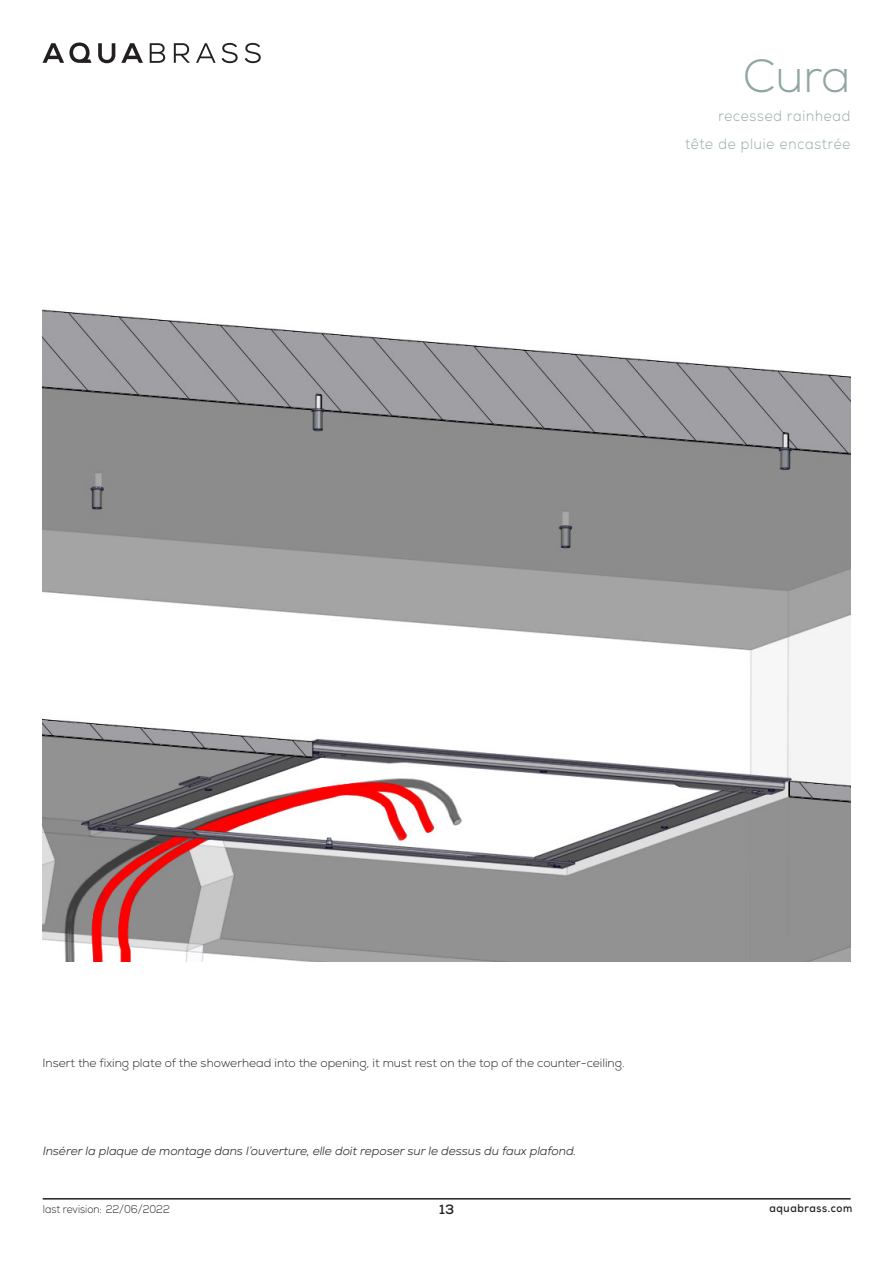
<style>
.page{position:relative;width:893px;height:1263px;background:#fff}
.page>*{position:absolute;margin:0;border:0;box-sizing:border-box;transform-origin:0 0}
.t1{font:300 46.5px "Nexa";color:#91a5a4}
.t2{font:300 15px/28.5px "Nexa";letter-spacing:.06em;color:#91a5a4;text-align:right;scale:.9 1}
.t3{font:700 13.5px "Nexa";color:#231f20}
.t4{font:300 12px "Nexa";color:#231f20}
.t5{font:italic 300 12px "Nexa";color:#231f20}
.t6{font:300 11.25px "Nexa";color:#231f20;scale:.9 1}
.t7{font:700 11.25px "Nexa";letter-spacing:.06em;color:#231f20;scale:.9 1}
</style>
<div class="page">
<svg style="left:98px;top:43px;width:17px;height:20px"></svg>
<svg style="left:121px;top:43px;width:22px;height:20px"></svg>
<svg style="left:150px;top:43px;width:15px;height:20px"></svg>
<svg style="left:174px;top:43px;width:16px;height:20px"></svg>
<svg style="left:196px;top:43px;width:20px;height:20px"></svg>
<svg style="left:222px;top:43px;width:16px;height:20px"></svg>
<svg style="left:245px;top:43px;width:16px;height:20px"></svg>
<svg style="left:43px;top:43px;width:49px;height:20px"></svg>
<hr style="left:43px;top:1198px;width:808px;height:1px;background:#231f20">
<img style="left:43px;top:309px;width:808px;height:652px">
<h1 class="t1" style="left:743px;top:49px;width:109px">Cura</h1>
<p class="t2" style="left:685px;top:102px;width:185px">recessed rainhead<br>tête de pluie encastrée</p>
<p class="t4" style="left:43px;top:1056px;width:584px">Insert the fixing plate of the showerhead into the opening, it must rest on the top of the counter-ceiling.</p>
<p class="t5" style="left:43px;top:1143px;width:535px">Insérer la plaque de montage dans l’ouverture, elle doit reposer sur le dessus du faux plafond.</p>
<p class="t6" style="left:43px;top:1202px;width:143px">last revision: 22/06/2022</p>
<p class="t3" style="left:439px;top:1201px;width:16px">13</p>
<p class="t7" style="left:769px;top:1201px;width:93px">aquabrass.com</p>
</div>
